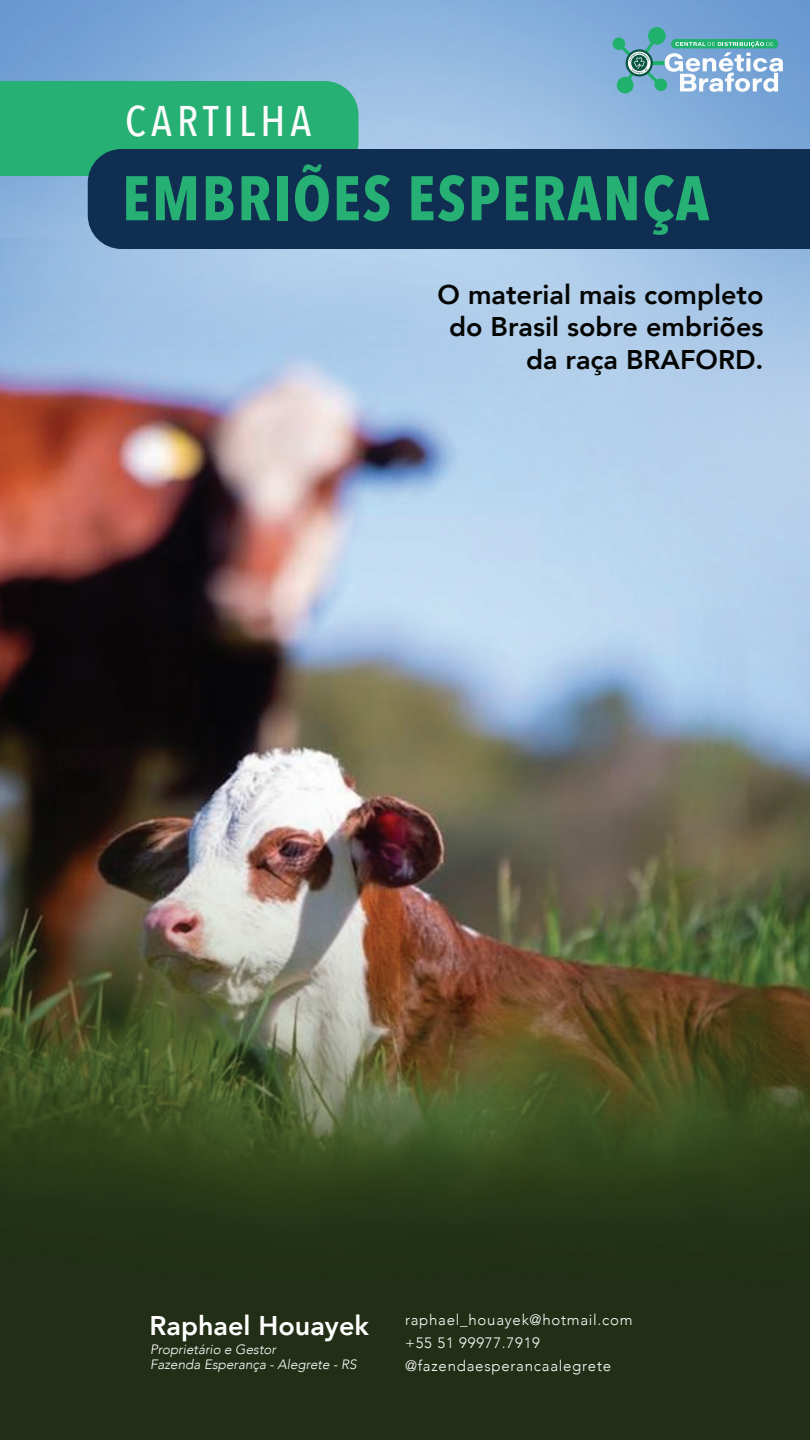
<style>
.page{position:relative;width:810px;height:1440px;background:#fff}
.page>*{position:absolute;margin:0;border:0;box-sizing:border-box;transform-origin:0 0}
.t1{font:700 62.25px "Avenir Next Condensed";letter-spacing:.03em;color:#27b074}
.t2{font:500 42.75px "Avenir Next Condensed";letter-spacing:.12em;color:#fcfcfc}
.t3{font:800 27px/32.4px "Avenir";color:#040503;text-align:right}
.t4{font:800 27px "Avenir";color:#fff}
.t5{font:300 15px/23.2px "Avenir";letter-spacing:.05em;color:#fff}
.t6{font:italic 300 13.5px/15px "Avenir";color:#fff}
</style>
<div class="page">
<img style="left:0;top:0;width:810px;height:1440px">
<div style="left:648px;top:27px;width:18px;height:18px;background:#20b26d;border-radius:50%"></div>
<div style="left:613px;top:37px;width:12px;height:13px;background:#20b26d;border-radius:50%"></div>
<svg style="left:616px;top:39px;width:167px;height:55px"></svg>
<div style="left:0;top:81px;width:358px;height:95px;background:#27b074"></div>
<div style="left:88px;top:149px;width:722px;height:100px;background:#0f2e52"></div>
<h2 class="t2" style="left:125px;top:95px;width:188px">CARTILHA</h2>
<h1 class="t1" style="left:122px;top:160px;width:589px">EMBRIÕES ESPERANÇA</h1>
<h3 class="t3" style="left:438px;top:278px;width:327px">O material mais completo do Brasil sobre embriões da raça BRAFORD.</h3>
<h3 class="t4" style="left:149px;top:1305px;width:221px">Raphael Houayek</h3>
<p class="t5" style="left:405px;top:1308px;width:229px">raphael_houayek@hotmail.com +55 51 99977.7919 @fazendaesperancaalegrete</p>
<p class="t6" style="left:150px;top:1342px;width:208px">Proprietário e Gestor<br>Fazenda Esperança - Alegrete - RS</p>
</div>
